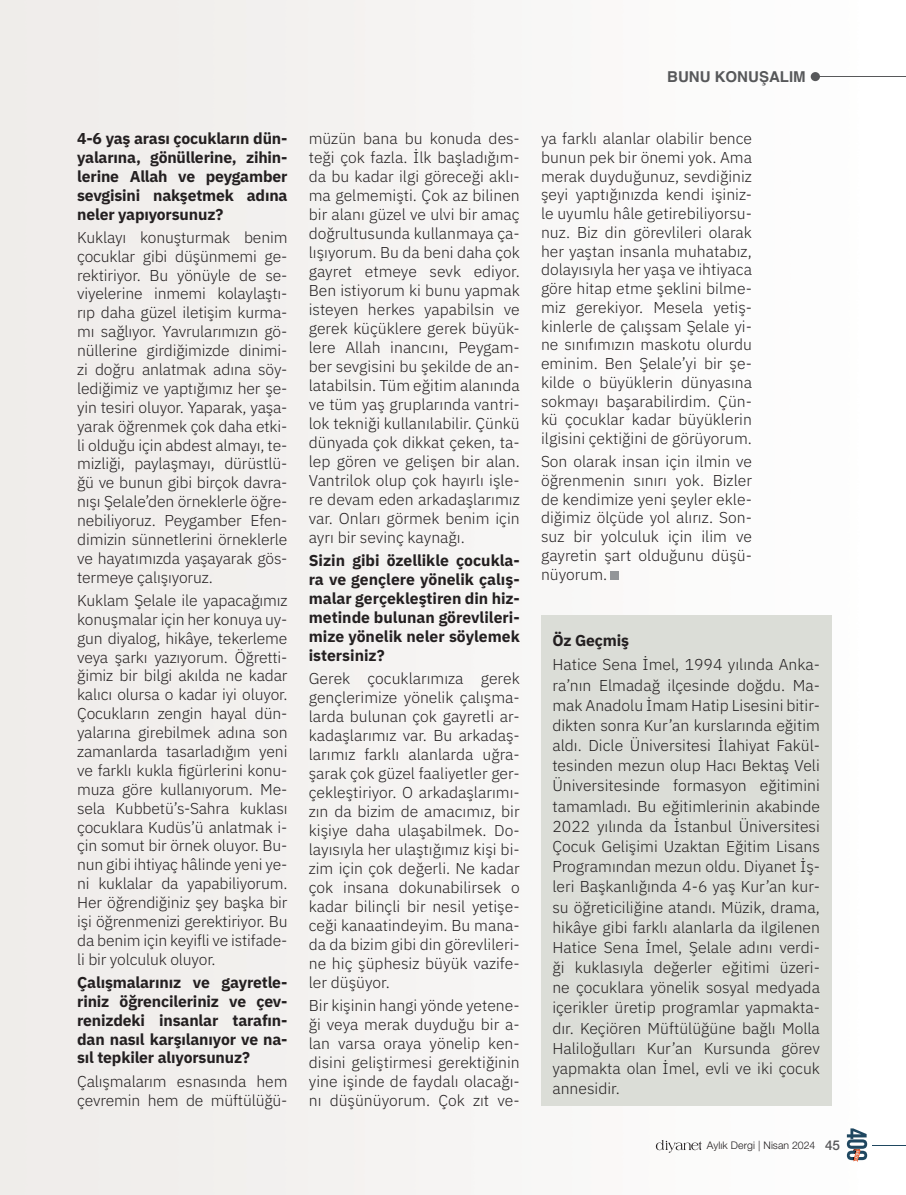
<style>
.page{position:relative;width:906px;height:1195px;background:#fff}
.page>*{position:absolute;margin:0;border:0;box-sizing:border-box;transform-origin:0 0}
.t1{font:300 15.75px/19px "IBM Plex Sans";color:#231f20;text-align:justify}
.t2{font:700 15.75px/18.9px "IBM Plex Sans";letter-spacing:-.01em;color:#231f20;text-align:justify}
.t3{font:700 15px "Helvetica";color:#57585a}
.t4{font:300 10.5px "Helvetica Neue LT Pro";color:#231f20}
.s1{font-weight:500;font-size:13.5px;color:#57585a}
</style>
<div class="page">
<div style="left:610px;top:571px;width:8px;height:9px;background:#939598"></div>
<div style="left:541px;top:616px;width:290px;height:490px;background:#dbddd7"></div>
<hr style="left:820px;top:76px;width:86px;height:1px;background:#57585a">
<div style="left:810px;top:72px;width:10px;height:9px;background:#57585a;border-radius:50%"></div>
<svg style="left:656px;top:1140px;width:46px;height:13px"></svg>
<svg style="left:847px;top:1128px;width:20px;height:34px"></svg>
<hr style="left:872px;top:1145px;width:34px;height:1px;background:#1f4760">
<p class="t2" style="left:77px;top:128px;width:212px">4-6 yaş arası çocukların dün&shy;yalarına, gönüllerine, zihin&shy;lerine Allah ve peygamber sevgisini nakşetmek adına neler yapıyorsunuz?</p>
<p class="t1" style="left:77px;top:226px;width:212px">Kuklayı konuşturmak benim çocuklar gibi düşünmemi ge&shy;rektiriyor. Bu yönüyle de se&shy;viyelerine inmemi kolaylaştı&shy;rıp daha güzel iletişim kurma&shy;mı sağlıyor. Yavrularımızın gö&shy;nüllerine girdiğimizde dinimi&shy;zi doğru anlatmak adına söy&shy;lediğimiz ve yaptığımız her şe&shy;yin tesiri oluyor. Yaparak, yaşa&shy;yarak öğrenmek çok daha etki&shy;li olduğu için abdest almayı, te&shy;mizliği, paylaşmayı, dürüstlü&shy;ğü ve bunun gibi birçok davra&shy;nışı Şelale’den örneklerle öğre&shy;nebiliyoruz. Peygamber Efen&shy;dimizin sünnetlerini örneklerle ve hayatımızda yaşayarak gös&shy;termeye çalışıyoruz.</p>
<p class="t1" style="left:77px;top:589px;width:212px">Kuklam Şelale ile yapacağımız konuşmalar için her konuya uy&shy;gun diyalog, hikâye, tekerleme veya şarkı yazıyorum. Öğretti&shy;ğimiz bir bilgi akılda ne kadar kalıcı olursa o kadar iyi oluyor.<br>Çocukların zengin hayal dün&shy;yalarına girebilmek adına son zamanlarda tasarladığım yeni ve farklı kukla figürlerini konu&shy;muza göre kullanıyorum. Me&shy;sela Kubbetü’s-Sahra kuklası çocuklara Kudüs’ü anlatmak i&shy;çin somut bir örnek oluyor. Bu&shy;nun gibi ihtiyaç hâlinde yeni ye&shy;ni kuklalar da yapabiliyorum.<br>Her öğrendiğiniz şey başka bir işi öğrenmenizi gerektiriyor. Bu da benim için keyifli ve istifade&shy;li bir yolculuk oluyor.</p>
<p class="t2" style="left:77px;top:971px;width:212px">Çalışmalarınız ve gayretle&shy;riniz öğrencileriniz ve çev&shy;renizdeki insanlar tarafın&shy;dan nasıl karşılanıyor ve na&shy;sıl tepkiler alıyorsunuz?</p>
<p class="t1" style="left:77px;top:1070px;width:212px">Çalışmalarım esnasında hem çevremin hem de müftülüğü-</p>
<p class="t1" style="left:309px;top:127px;width:212px">müzün bana bu konuda des&shy;teği çok fazla. İlk başladığım&shy;da bu kadar ilgi göreceği aklı&shy;ma gelmemişti. Çok az bilinen bir alanı güzel ve ulvi bir amaç doğrultusunda kullanmaya ça&shy;lışıyorum. Bu da beni daha çok gayret etmeye sevk ediyor.<br>Ben istiyorum ki bunu yapmak isteyen herkes yapabilsin ve gerek küçüklere gerek büyük&shy;lere Allah inancını, Peygam&shy;ber sevgisini bu şekilde de an&shy;latabilsin. Tüm eğitim alanında ve tüm yaş gruplarında vantri&shy;lok tekniği kullanılabilir. Çünkü dünyada çok dikkat çeken, ta&shy;lep gören ve gelişen bir alan.<br>Vantrilok olup çok hayırlı işle&shy;re devam eden arkadaşlarımız var. Onları görmek benim için ayrı bir sevinç kaynağı.</p>
<p class="t2" style="left:309px;top:549px;width:212px">Sizin gibi özellikle çocukla&shy;ra ve gençlere yönelik çalış&shy;malar gerçekleştiren din hiz&shy;metinde bulunan görevlileri&shy;mize yönelik neler söylemek istersiniz?</p>
<p class="t1" style="left:309px;top:667px;width:212px">Gerek çocuklarımıza gerek gençlerimize yönelik çalışma&shy;larda bulunan çok gayretli ar&shy;kadaşlarımız var. Bu arkadaş&shy;larımız farklı alanlarda uğra&shy;şarak çok güzel faaliyetler ger&shy;çekleştiriyor. O arkadaşlarımı&shy;zın da bizim de amacımız, bir kişiye daha ulaşabilmek. Do&shy;layısıyla her ulaştığımız kişi bi&shy;zim için çok değerli. Ne kadar çok insana dokunabilirsek o kadar bilinçli bir nesil yetişe&shy;ceği kanaatindeyim. Bu mana&shy;da da bizim gibi din görevlileri&shy;ne hiç şüphesiz büyük vazife&shy;ler düşüyor.</p>
<p class="t1" style="left:309px;top:994px;width:212px">Bir kişinin hangi yönde yetene&shy;ği veya merak duyduğu bir a&shy;lan varsa oraya yönelip ken&shy;disini geliştirmesi gerektiğinin yine işinde de faydalı olacağı&shy;nı düşünüyorum. Çok zıt ve-</p>
<p class="t3" style="left:667px;top:67px;width:140px">BUNU KONUŞALIM</p>
<p class="t1" style="left:541px;top:128px;width:212px">ya farklı alanlar olabilir bence bunun pek bir önemi yok. Ama merak duyduğunuz, sevdiğiniz şeyi yaptığınızda kendi işiniz&shy;le uyumlu hâle getirebiliyorsu&shy;nuz. Biz din görevlileri olarak her yaştan insanla muhatabız, dolayısıyla her yaşa ve ihtiyaca göre hitap etme şeklini bilme&shy;miz gerekiyor. Mesela yetiş&shy;kinlerle de çalışsam Şelale yi&shy;ne sınıfımızın maskotu olurdu eminim. Ben Şelale’yi bir şe&shy;kilde o büyüklerin dünyasına sokmayı başarabilirdim. Çün&shy;kü çocuklar kadar büyüklerin ilgisini çektiğini de görüyorum.</p>
<p class="t1" style="left:541px;top:451px;width:212px">Son olarak insan için ilmin ve öğrenmenin sınırı yok. Bizler de kendimize yeni şeyler ekle&shy;diğimiz ölçüde yol alırız. Son&shy;suz bir yolculuk için ilim ve gayretin şart olduğunu düşü&shy;nüyorum.</p>
<p class="t2" style="left:552px;top:629px;width:78px">Öz Geçmiş</p>
<p class="t1" style="left:552px;top:653px;width:269px;line-height:20.2px">Hatice Sena İmel, 1994 yılında Anka&shy;ra’nın Elmadağ ilçesinde doğdu. Ma&shy;mak Anadolu İmam Hatip Lisesini bitir&shy;dikten sonra Kur’an kurslarında eğitim aldı. Dicle Üniversitesi İlahiyat Fakül&shy;tesinden mezun olup Hacı Bektaş Veli Üniversitesinde formasyon eğitimini tamamladı. Bu eğitimlerinin akabinde 2022 yılında da İstanbul Üniversitesi Çocuk Gelişimi Uzaktan Eğitim Lisans Programından mezun oldu. Diyanet İş&shy;leri Başkanlığında 4-6 yaş Kur’an kur&shy;su öğreticiliğine atandı. Müzik, drama, hikâye gibi farklı alanlarla da ilgilenen Hatice Sena İmel, Şelale adını verdi&shy;ği kuklasıyla değerler eğitimi üzeri&shy;ne çocuklara yönelik sosyal medyada içerikler üretip programlar yapmakta&shy;dır. Keçiören Müftülüğüne bağlı Molla Haliloğulları Kur’an Kursunda görev yapmakta olan İmel, evli ve iki çocuk annesidir.</p>
<p class="t4" style="left:707px;top:1139px;width:135px">Aylık Dergi | Nisan 2024 <span class="s1">45</span></p>
</div>
